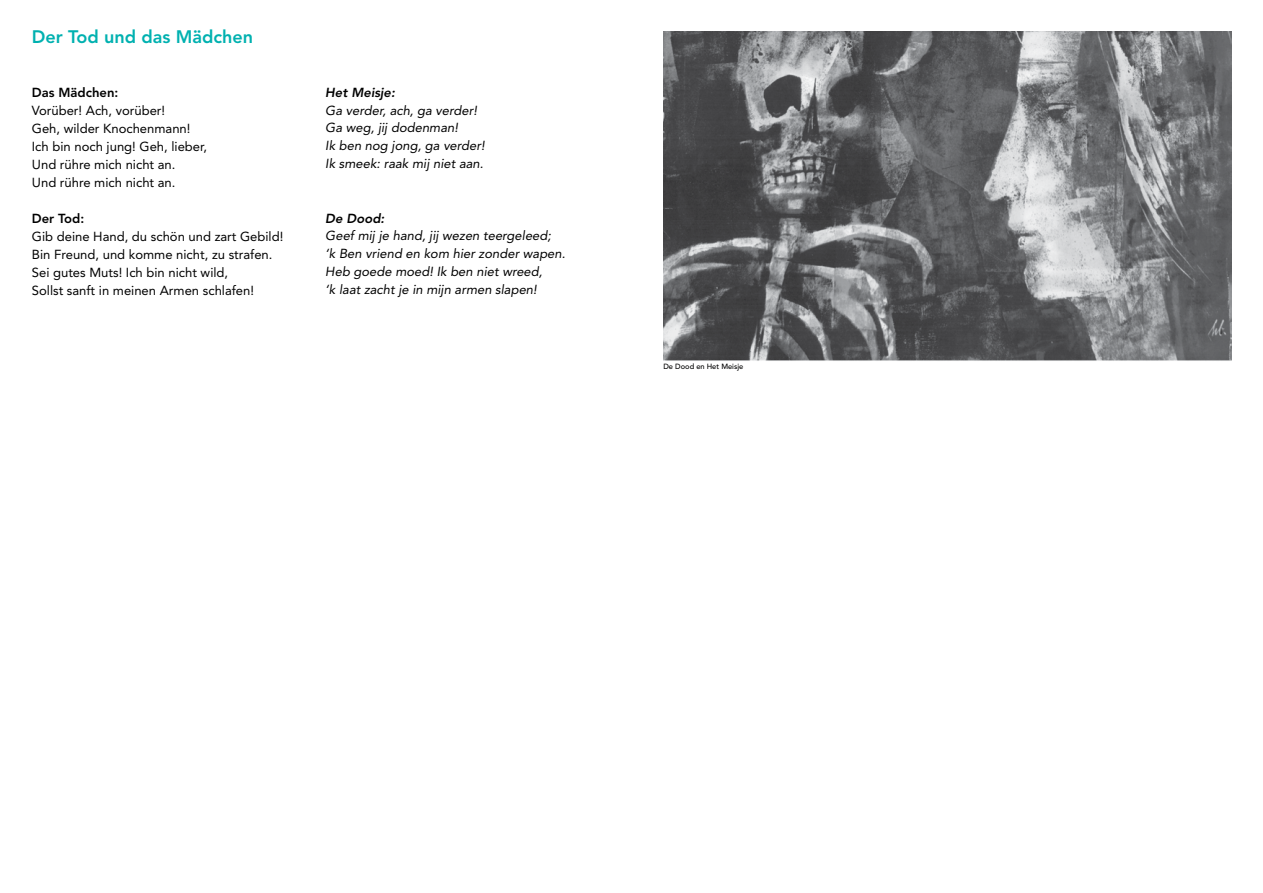
<style>
.page{position:relative;width:1263px;height:893px;background:#fff}
.page>*{position:absolute;margin:0;border:0;box-sizing:border-box;transform-origin:0 0}
.t1{font:800 18px "Avenir LT";color:#00b1b0}
.t2{font:13.05px/18px "Avenir LT";color:#000}
.t3{font:italic 13.05px/18px "Avenir LT";color:#000}
.t4{font:800 13.05px "Avenir LT";color:#000}
.t5{font:italic 800 13.05px "Avenir LT";color:#000}
.t6{font:500 7.5px "Avenir LT";color:#000}
</style>
<div class="page">
<img style="left:663px;top:32px;width:568px;height:329px">
<h1 class="t1" style="left:32px;top:26px;width:223px">Der Tod und das Mädchen</h1>
<p class="t4" style="left:32px;top:84px;width:88px">Das Mädchen:</p>
<p class="t2" style="left:32px;top:101px;width:177px">Vorüber! Ach, vorüber!<br>Geh, wilder Knochenmann!<br>Ich bin noch jung! Geh, lieber,<br>Und rühre mich nicht an.<br>Und rühre mich nicht an.</p>
<p class="t4" style="left:32px;top:210px;width:54px">Der Tod:</p>
<p class="t2" style="left:32px;top:227px;width:253px">Gib deine Hand, du schön und zart Gebild!<br>Bin Freund, und komme nicht, zu strafen.<br>Sei gutes Muts! Ich bin nicht wild,<br>Sollst sanft in meinen Armen schlafen!</p>
<p class="t5" style="left:325px;top:84px;width:71px">Het Meisje:</p>
<p class="t3" style="left:325px;top:101px;width:161px">Ga verder, ach, ga verder!<br>Ga weg, jij dodenman!<br>Ik ben nog jong, ga verder!<br>Ik smeek: raak mij niet aan.</p>
<p class="t5" style="left:325px;top:210px;width:61px">De Dood:</p>
<p class="t3" style="left:325px;top:227px;width:242px">Geef mij je hand, jij wezen teergeleed;<br>‘k Ben vriend en kom hier zonder wapen.<br>Heb goede moed! Ik ben niet wreed,<br>‘k laat zacht je in mijn armen slapen!</p>
<p class="t6" style="left:663px;top:362px;width:82px">De Dood en Het Meisje</p>
</div>
